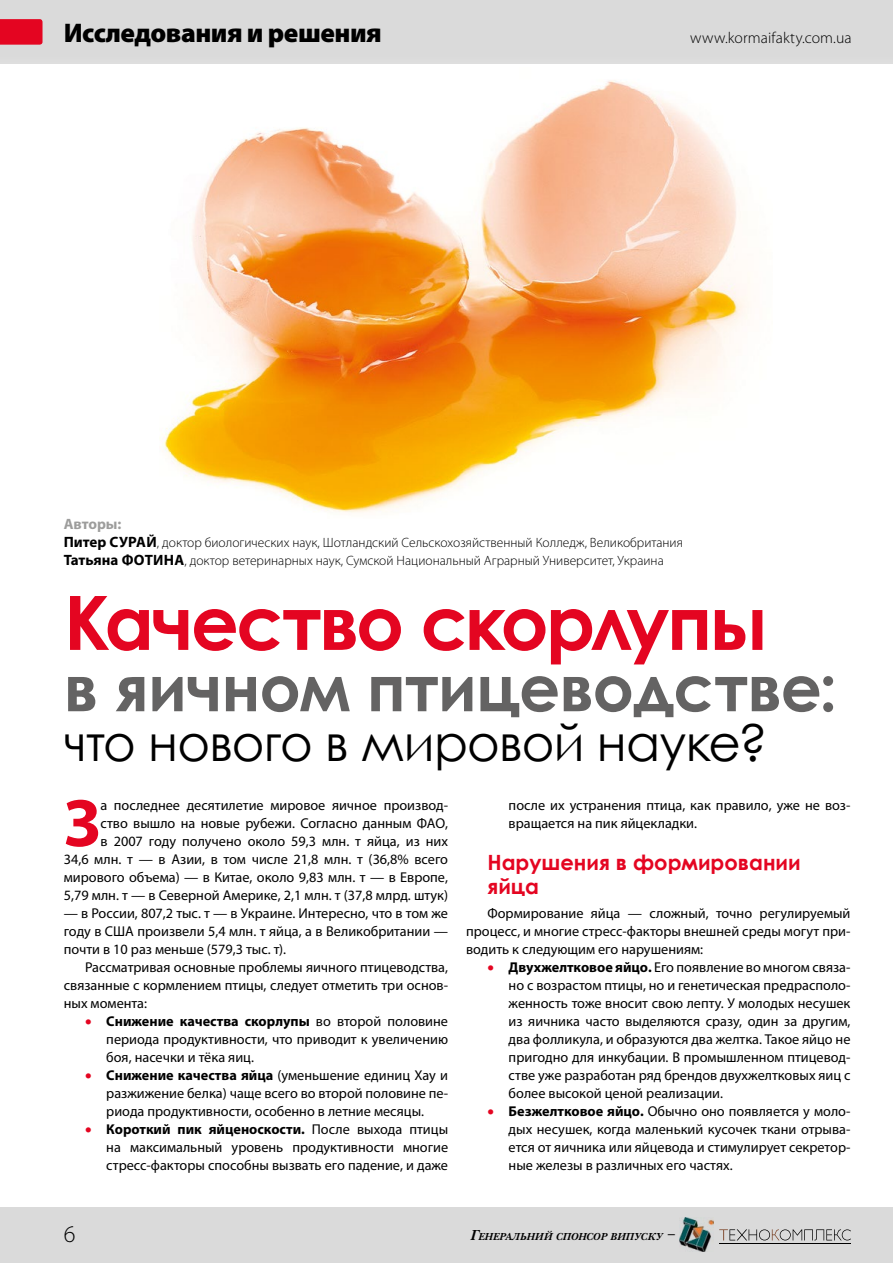
<style>
.page{position:relative;width:893px;height:1263px;background:#fff}
.page>*{position:absolute;margin:0;border:0;box-sizing:border-box;transform-origin:0 0}
.t1{font:700 75px "Century Gothic";letter-spacing:-.04em;color:#e40521}
.t2{font:700 67.65px "Myriad Pro";color:#e40521}
.t3{font:700 64.5px "Century Gothic";letter-spacing:-.015em;color:#646363}
.t4{font:49.95px "Century Gothic";letter-spacing:-.015em;color:#000}
.t5{font:900 27px "Myriad Pro";letter-spacing:-.015em;color:#000}
.t6{font:300 24px "Myriad Pro";color:#000}
.t7{font:700 21px/24px "Century Gothic";color:#e40521}
.t8{font:300 15.75px "Myriad Pro";letter-spacing:.01em;color:#000}
.t9{font:700 15px "Myriad Pro";color:#9d9d9c}
.t10{font:14.25px/18px "Myriad Pro";color:#000;text-align:justify}
.t11{font:300 13.5px/18px "Myriad Pro";color:#000}
.t12{font:italic 700 10.5px "New Baskerville C";color:#000}
.s1{font-weight:700;font-size:15px}
.s2{color:#e40521}
.s3{font-weight:700}
.s4{font-size:15px}
</style>
<div class="page">
<div style="left:0;top:1208px;width:893px;height:55px;background:#dadada"></div>
<div style="left:0;top:0;width:893px;height:64px;background:#dadada"></div>
<svg style="left:0;top:19px;width:43px;height:26px"></svg>
<svg style="left:719px;top:1229px;width:132px;height:11px"></svg>
<hr style="left:719px;top:1243px;width:132px;height:1px;background:#000">
<img style="left:679px;top:1218px;width:35px;height:34px">
<img style="left:164px;top:80px;width:586px;height:433px">
<h3 class="t5" style="left:64px;top:15px;width:320px">Исследования и решения</h3>
<p class="t8" style="left:690px;top:28px;width:163px">www.kormaifakty.com.ua</p>
<p class="t9" style="left:64px;top:514px;width:59px">Авторы:</p>
<p class="t11" style="left:64px;top:533px;width:621px"><span class="s1">Питер СУРАЙ</span>, доктор биологических наук, Шотландский Сельскохозяйственный Колледж, Великобритания<br><span class="s1">Татьяна ФОТИНА</span>, доктор ветеринарных наук, Сумской Национальный Аграрный Университет, Украина</p>
<h1 class="t1" style="left:64px;top:566px;width:705px">Качество скорлупы</h1>
<h3 class="t3" style="left:64px;top:639px;width:775px">в яичном птицеводстве:</h3>
<h3 class="t4" style="left:64px;top:708px;width:705px">что нового в мировой науке?</h3>
<h2 class="t2" style="left:64px;top:779px;width:38px">З</h2>
<p class="t10" style="left:64px;top:796px;width:386px;text-align:right">а последнее десятилетие мировое яичное производ-<br>ство вышло на новые рубежи. Согласно данным ФАО,<br>в 2007 году получено около 59,3 млн. т яйца, из них<br>34,6 млн. т — в Азии, в том числе 21,8 млн. т (36,8% всего мирового объема) — в Китае, около 9,83 млн. т — в Европе, 5,79 млн. т — в Северной Америке, 2,1 млн. т (37,8 млрд. штук)</p>
<p class="t10" style="left:64px;top:904px;width:386px">— в России, 807,2 тыс. т — в Украине. Интересно, что в том же году в США произвели 5,4 млн. т яйца, а в Великобритании — почти в 10 раз меньше (579,3 тыс. т).</p>
<p class="t10" style="left:64px;top:958px;width:386px;text-indent:21px">Рассматривая основные проблемы яичного птицеводства, связанные с кормлением птицы, следует отметить три основ&shy;ных момента:</p>
<p class="t10" style="left:106px;top:1012px;width:343px;text-indent:-21px"><span class="s2">•</span> <span class="s3">Снижение качества скорлупы</span> во второй половине периода продуктивности, что приводит к увеличению боя, насечки и тёка яиц.</p>
<p class="t10" style="left:106px;top:1066px;width:343px;text-indent:-21px"><span class="s2">•</span> <span class="s3">Снижение качества яйца</span> (уменьшение единиц Хау и разжижение белка) чаще всего во второй половине пе&shy;риода продуктивности, особенно в летние месяцы.</p>
<p class="t10" style="left:106px;top:1120px;width:343px;text-indent:-21px"><span class="s2">•</span> <span class="s3">Короткий пик яйценоскости.</span> После выхода птицы на максимальный уровень продуктивности многие стресс-факторы способны вызвать его падение, и даже</p>
<p class="t10" style="left:509px;top:796px;width:343px">после их устранения птица, как правило, уже не воз&shy;вращается на пик яйцекладки.</p>
<h3 class="t7" style="left:487px;top:849px;width:315px">Нарушения в формировании яйца</h3>
<p class="t10" style="left:466px;top:904px;width:386px;text-indent:21px">Формирование яйца — сложный, точно регулируемый процесс, и многие стресс-факторы внешней среды могут при&shy;водить к следующим его нарушениям:</p>
<p class="t10" style="left:509px;top:958px;width:343px;text-indent:-21px"><span class="s2">•</span> <span class="s3">Двухжелтковое яйцо.</span> Его появление во многом связа&shy;но с возрастом птицы, но и генетическая предрасполо&shy;женность тоже вносит свою лепту. У молодых несушек из яичника часто выделяются сразу, один за другим, два фолликула, и образуются два желтка. Такое яйцо не пригодно для инкубации. В промышленном птицевод&shy;стве уже разработан ряд брендов двухжелтковых яиц с более высокой ценой реализации.</p>
<p class="t10" style="left:509px;top:1102px;width:343px;text-indent:-21px"><span class="s2">•</span> <span class="s3">Безжелтковое яйцо.</span> Обычно оно появляется у моло&shy;дых несушек, когда маленький кусочек ткани отрыва&shy;ется от яичника или яйцевода и стимулирует секретор&shy;ные железы в различных его частях.</p>
<h3 class="t6" style="left:64px;top:1219px;width:13px">6</h3>
<p class="t12" style="left:470px;top:1231px;width:207px"><span class="s4">Г</span>енеральний спонсор випуску <span class="s4">–</span></p>
</div>
